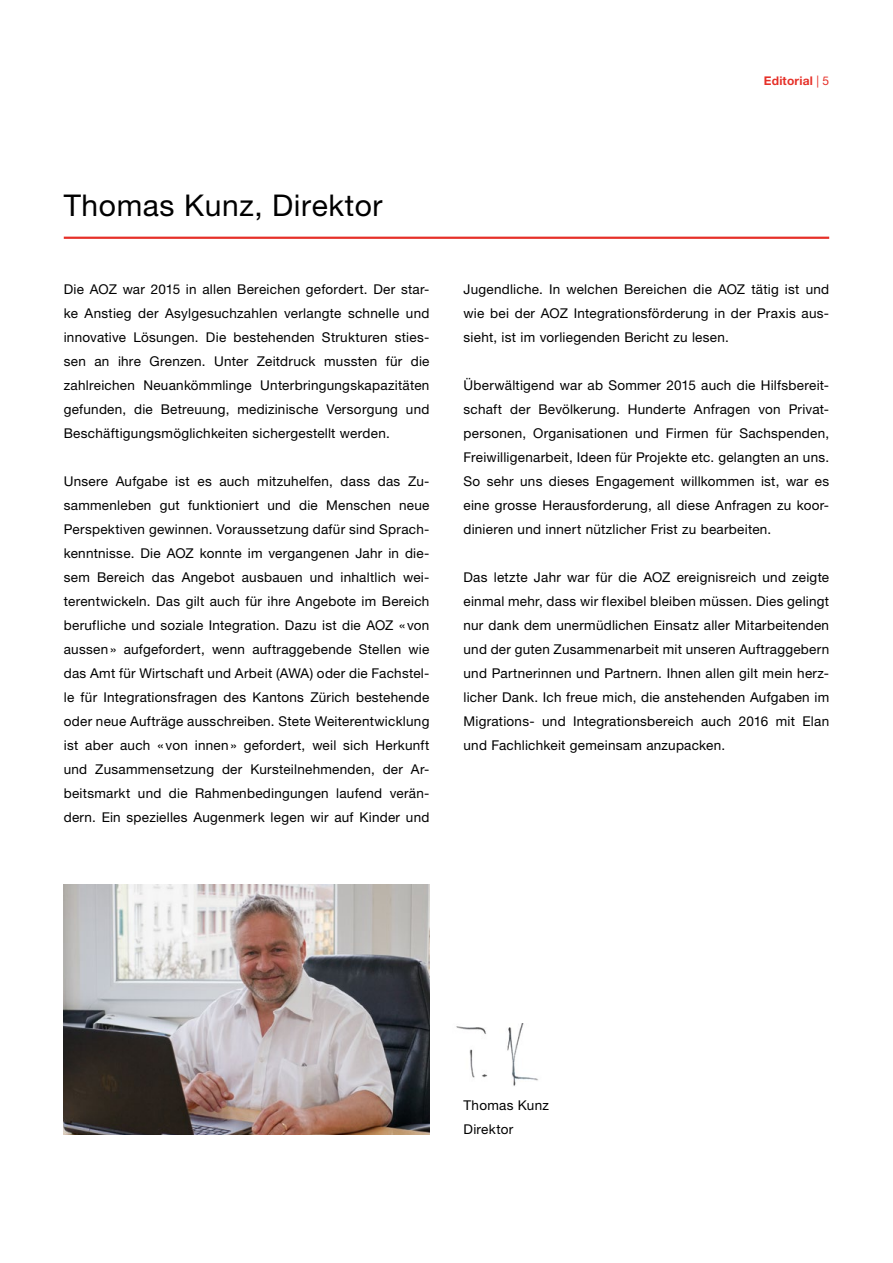
<style>
.page{position:relative;width:893px;height:1263px;background:#fff}
.page>*{position:absolute;margin:0;border:0;box-sizing:border-box;transform-origin:0 0}
.t1{font:30px "Helvetica Neue LT Pro";letter-spacing:.02em;color:#000}
.t2{font:13.5px/24px "Helvetica Neue LT Pro";letter-spacing:.02em;color:#000;text-align:justify}
.t3{font:700 12px "Helvetica Neue LT Pro";letter-spacing:.015em;color:#e63028}
.s1{font-weight:400}
</style>
<div class="page">
<hr style="left:64px;top:237px;width:765px;height:2px;background:#e63028">
<img style="left:64px;top:884px;width:365px;height:250px">
<img style="left:456px;top:1023px;width:82px;height:63px">
<p class="t3" style="left:764px;top:73px;width:67px">Editorial <span class="s1">| 5</span></p>
<h1 class="t1" style="left:64px;top:187px;width:320px">Thomas Kunz, Direktor</h1>
<p class="t2" style="left:64px;top:277px;width:367px">Die AOZ war 2015 in allen Bereichen gefordert. Der star&shy;ke Anstieg der Asylgesuchzahlen verlangte schnelle und innovative Lösungen. Die bestehenden Strukturen sties&shy;sen an ihre Grenzen. Unter Zeitdruck mussten für die zahlreichen Neuankömmlinge Unterbringungskapazitäten gefunden, die Betreuung, medizinische Versorgung und Beschäftigungsmöglichkeiten sichergestellt werden.</p>
<p class="t2" style="left:64px;top:469px;width:367px">Unsere Aufgabe ist es auch mitzuhelfen, dass das Zu&shy;sammenleben gut funktioniert und die Menschen neue Perspektiven gewinnen. Voraussetzung dafür sind Sprach&shy;kenntnisse. Die AOZ konnte im vergangenen Jahr in die&shy;sem Bereich das Angebot ausbauen und inhaltlich wei&shy;terentwickeln. Das gilt auch für ihre Angebote im Bereich berufliche und soziale Integration. Dazu ist die AOZ « von aussen » aufgefordert, wenn auftraggebende Stellen wie das Amt für Wirtschaft und Arbeit (AWA) oder die Fachstel&shy;le für Integrationsfragen des Kantons Zürich bestehende oder neue Aufträge ausschreiben. Stete Weiterentwicklung ist aber auch « von innen » gefordert, weil sich Herkunft und Zusammensetzung der Kursteilnehmenden, der Ar&shy;beitsmarkt und die Rahmenbedingungen laufend verän&shy;dern. Ein spezielles Augenmerk legen wir auf Kinder und</p>
<p class="t2" style="left:463px;top:277px;width:367px">Jugendliche. In welchen Bereichen die AOZ tätig ist und wie bei der AOZ Integrationsförderung in der Praxis aus&shy;sieht, ist im vorliegenden Bericht zu lesen.</p>
<p class="t2" style="left:463px;top:373px;width:367px">Überwältigend war ab Sommer 2015 auch die Hilfsbereit&shy;schaft der Bevölkerung. Hunderte Anfragen von Privat&shy;personen, Organisationen und Firmen für Sachspenden, Freiwilligenarbeit, Ideen für Projekte etc. gelangten an uns.<br>So sehr uns dieses Engagement willkommen ist, war es eine grosse Herausforderung, all diese Anfragen zu koor&shy;dinieren und innert nützlicher Frist zu bearbeiten.</p>
<p class="t2" style="left:463px;top:565px;width:367px">Das letzte Jahr war für die AOZ ereignisreich und zeigte einmal mehr, dass wir flexibel bleiben müssen. Dies gelingt nur dank dem unermüdlichen Einsatz aller Mitarbeitenden und der guten Zusammenarbeit mit unseren Auftraggebern und Partnerinnen und Partnern. Ihnen allen gilt mein herz&shy;licher Dank. Ich freue mich, die anstehenden Aufgaben im Migrations- und Integrationsbereich auch 2016 mit Elan und Fachlichkeit gemeinsam anzupacken.</p>
<p class="t2" style="left:463px;top:1093px;width:87px">Thomas Kunz<br>Direktor</p>
</div>
